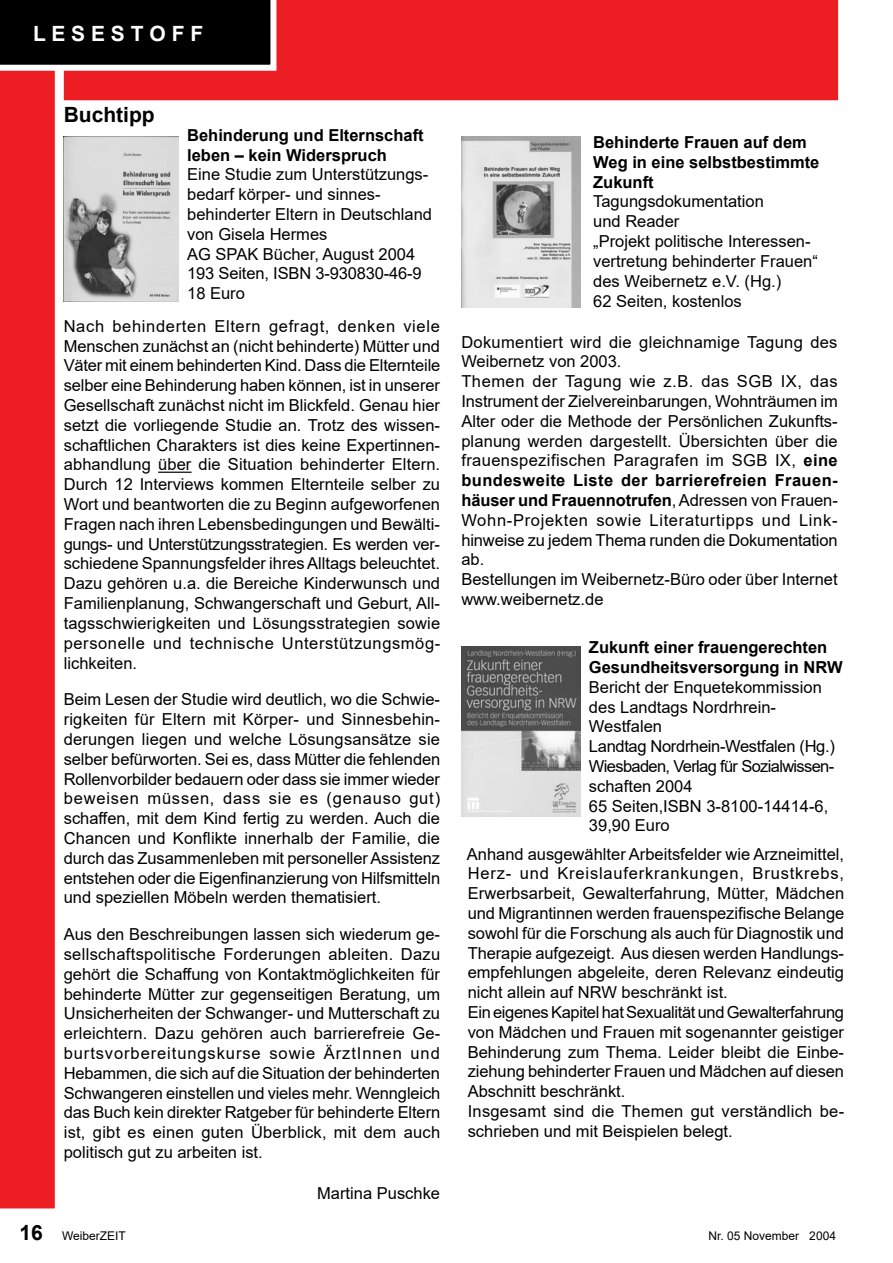
<style>
.page{position:relative;width:893px;height:1263px;background:#fff}
.page>*{position:absolute;margin:0;border:0;box-sizing:border-box;transform-origin:0 0}
.t1{font:700 21px "Arial";color:#fff}
.t2{font:700 21px "Arial";color:#000}
.t3{font:16.5px/19.8px "Arial";color:#000}
.t4{font:700 16.5px/19.8px "Arial";color:#000}
.t5{font:16.5px/19.8px "Arial";letter-spacing:.02em;color:#000}
.t6{font:12px "Arial";color:#000}
.s1{font-weight:700}
.s2{font-weight:700;font-size:21px}
</style>
<div class="page">
<div style="left:64px;top:0;width:775px;height:101px;background:#ed1d24"></div>
<svg style="left:0;top:71px;width:64px;height:1138px;background:#ef3a40"></svg>
<svg style="left:0;top:0;width:276px;height:71px;background:#191919"></svg>
<hr style="left:158px;top:472px;width:34px;height:1px;background:#000">
<img style="left:64px;top:136px;width:115px;height:165px">
<img style="left:461px;top:646px;width:119px;height:171px">
<img style="left:461px;top:136px;width:119px;height:171px">
<p class="t1" style="left:33px;top:19px;width:172px">L E S E S T O F F</p>
<p class="t2" style="left:64px;top:99px;width:92px">Buchtipp</p>
<p class="t4" style="left:187px;top:125px;width:238px">Behinderung und Elternschaft leben – kein Widerspruch</p>
<p class="t3" style="left:187px;top:165px;width:246px">Eine Studie zum Unterstützungs&shy;bedarf körper- und sinnes&shy;behinderter Eltern in Deutschland</p>
<p class="t3" style="left:187px;top:224px;width:236px">von Gisela Hermes<br>AG SPAK Bücher, August 2004<br>193 Seiten, ISBN 3-930830-46-9<br>18 Euro</p>
<p class="t3" style="left:64px;top:316px;width:378px;text-align:justify">Nach behinderten Eltern gefragt, denken viele Menschen zunächst an (nicht behinderte) Mütter und Väter mit einem behinderten Kind. Dass die Elternteile selber eine Behinderung haben können, ist in unserer Gesellschaft zunächst nicht im Blickfeld. Genau hier setzt die vorliegende Studie an. Trotz des wissen&shy;schaftlichen Charakters ist dies keine Expertinnen&shy;abhandlung über die Situation behinderter Eltern.<br>Durch 12 Interviews kommen Elternteile selber zu Wort und beantworten die zu Beginn aufgeworfenen Fragen nach ihren Lebensbedingungen und Bewälti&shy;gungs- und Unterstützungsstrategien. Es werden ver&shy;schiedene Spannungsfelder ihres Alltags beleuchtet.<br>Dazu gehören u.a. die Bereiche Kinderwunsch und Familienplanung, Schwangerschaft und Geburt, All&shy;tagsschwierigkeiten und Lösungsstrategien sowie personelle und technische Unterstützungsmög&shy;lichkeiten.</p>
<p class="t3" style="left:64px;top:689px;width:378px;text-align:justify">Beim Lesen der Studie wird deutlich, wo die Schwie&shy;rigkeiten für Eltern mit Körper- und Sinnesbehin&shy;derungen liegen und welche Lösungsansätze sie selber befürworten. Sei es, dass Mütter die fehlenden Rollenvorbilder bedauern oder dass sie immer wieder beweisen müssen, dass sie es (genauso gut) schaffen, mit dem Kind fertig zu werden. Auch die Chancen und Konflikte innerhalb der Familie, die durch das Zusammenleben mit personeller Assistenz entstehen oder die Eigenfinanzierung von Hilfsmitteln und speziellen Möbeln werden thematisiert.</p>
<p class="t3" style="left:64px;top:924px;width:378px;text-align:justify">Aus den Beschreibungen lassen sich wiederum ge&shy;sellschaftspolitische Forderungen ableiten. Dazu gehört die Schaffung von Kontaktmöglichkeiten für behinderte Mütter zur gegenseitigen Beratung, um Unsicherheiten der Schwanger- und Mutterschaft zu erleichtern. Dazu gehören auch barrierefreie Ge&shy;burtsvorbereitungskurse sowie ÄrztInnen und Hebammen, die sich auf die Situation der behinderten Schwangeren einstellen und vieles mehr. Wenngleich das Buch kein direkter Ratgeber für behinderte Eltern ist, gibt es einen guten Überblick, mit dem auch politisch gut zu arbeiten ist.</p>
<p class="t3" style="left:317px;top:1183px;width:124px">Martina Puschke</p>
<p class="t4" style="left:593px;top:133px;width:228px">Behinderte Frauen auf dem<br>Weg in eine selbstbestimmte<br>Zukunft</p>
<p class="t3" style="left:593px;top:192px;width:226px">Tagungsdokumentation<br>und Reader<br>„Projekt politische Interessen&shy;vertretung behinderter Frauen“ des Weibernetz e.V. (Hg.)<br>62 Seiten, kostenlos</p>
<p class="t5" style="left:461px;top:332px;width:378px">Dokumentiert wird die gleichnamige Tagung des<br>Weibernetz von 2003.</p>
<p class="t3" style="left:461px;top:371px;width:378px;text-align:justify">Themen der Tagung wie z.B. das SGB IX, das Instrument der Zielvereinbarungen, Wohnträumen im Alter oder die Methode der Persönlichen Zukunfts&shy;planung werden dargestellt. Übersichten über die frauenspezifischen Paragrafen im SGB IX, <span class="s1">eine bundesweite Liste der barrierefreien Frauen&shy;häuser und Frauennotrufen</span>, Adressen von Frauen-Wohn-Projekten sowie Literaturtipps und Link&shy;hinweise zu jedem Thema runden die Dokumentation ab.</p>
<p class="t3" style="left:461px;top:569px;width:378px">Bestellungen im Weibernetz-Büro oder über Internet www.weibernetz.de</p>
<p class="t4" style="left:589px;top:638px;width:255px">Zukunft einer frauengerechten<br>Gesundheitsversorgung in NRW</p>
<p class="t3" style="left:589px;top:677px;width:247px">Bericht der Enquetekommission des Landtags Nordrhrein-<br>Westfalen<br>Landtag Nordrhein-Westfalen (Hg.)<br>Wiesbaden, Verlag für Sozialwissen&shy;schaften 2004<br>65 Seiten,ISBN 3-8100-14414-6,<br>39,90 Euro</p>
<p class="t3" style="left:467px;top:844px;width:379px;text-align:justify">Anhand ausgewählter Arbeitsfelder wie Arzneimittel, Herz- und Kreislauferkrankungen, Brustkrebs, Erwerbsarbeit, Gewalterfahrung, Mütter, Mädchen und Migrantinnen werden frauenspezifische Belange sowohl für die Forschung als auch für Diagnostik und Therapie aufgezeigt. Aus diesen werden Handlungs&shy;empfehlungen abgeleite, deren Relevanz eindeutig nicht allein auf NRW beschränkt ist.</p>
<p class="t3" style="left:468px;top:1002px;width:378px;text-align:justify">Ein eigenes Kapitel hat Sexualität und Gewalterfahrung von Mädchen und Frauen mit sogenannter geistiger Behinderung zum Thema. Leider bleibt die Einbe&shy;ziehung behinderter Frauen und Mädchen auf diesen Abschnitt beschränkt.</p>
<p class="t3" style="left:468px;top:1101px;width:378px">Insgesamt sind die Themen gut verständlich be&shy;schrieben und mit Beispielen belegt.</p>
<p class="t6" style="left:20px;top:1228px;width:108px"><span class="s2">16</span> WeiberZEIT</p>
<p class="t6" style="left:709px;top:1228px;width:129px">Nr. 05 November 2004</p>
</div>
